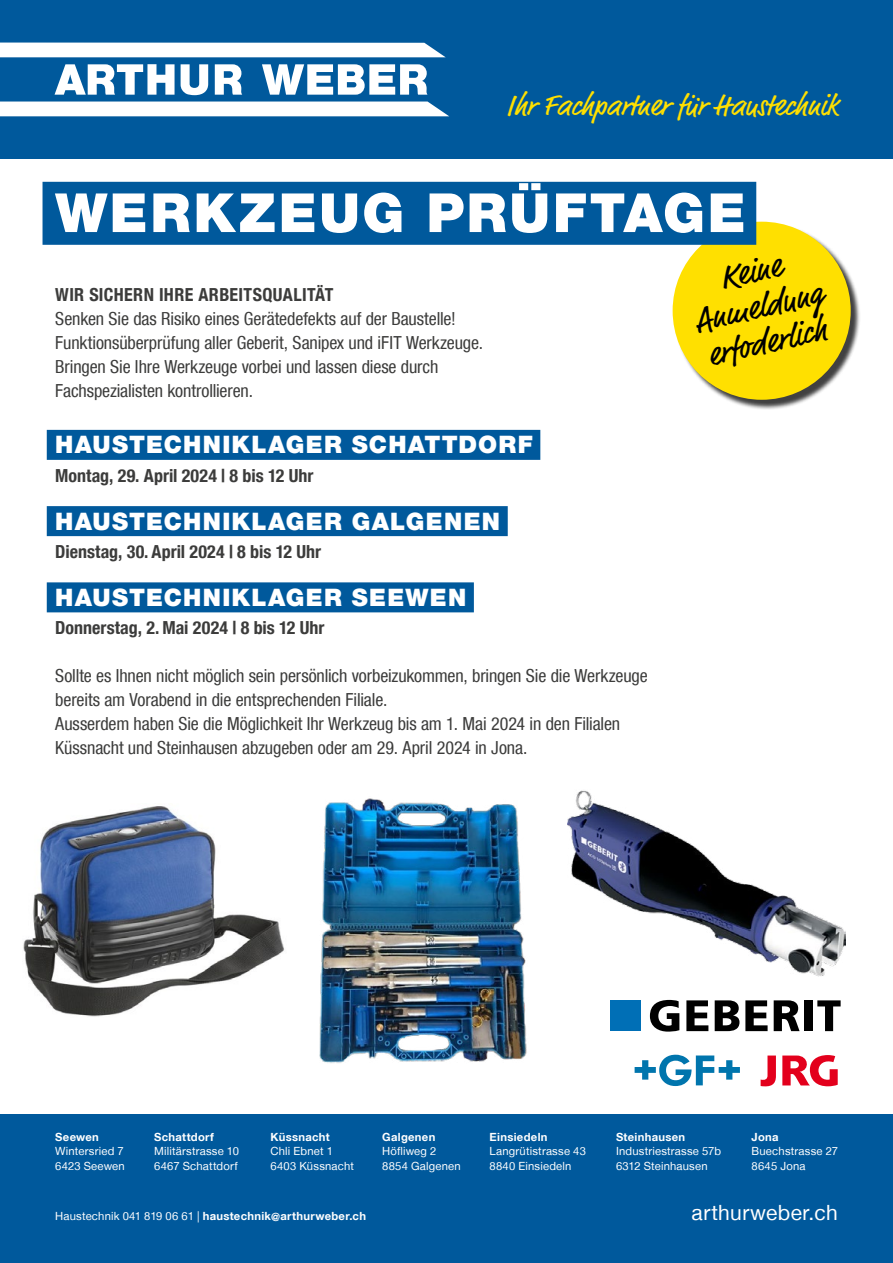
<style>
.page{position:relative;width:893px;height:1263px;background:#fff}
.page>*{position:absolute;margin:0;border:0;box-sizing:border-box;transform-origin:0 0}
.t1{font:900 54px "Helvetica Neue LT Com";letter-spacing:.05em;color:#fff}
.t2{font:33px/36px "Market";color:#000;text-align:center}
.t3{font:30px "Market";color:#ffe000}
.t4{font:900 24px "Helvetica Neue LT Com";letter-spacing:.05em;color:#fff}
.t5{font:21px "Helvetica Neue LT";letter-spacing:.02em;color:#fff}
.t6{font:condensed 18px/24px "Helvetica Neue LT Com";letter-spacing:-.01em;color:#3c3c3b}
.t7{font:700 condensed 18px "Helvetica Neue LT Com";letter-spacing:.005em;color:#3c3c3b}
.t8{font:11.25px/14.2px "Helvetica Neue LT";letter-spacing:.02em;color:#fff}
.t9{font:700 11.25px "Helvetica Neue LT";letter-spacing:.025em;color:#fff}
.s1{font-weight:400}
</style>
<div class="page">
<div style="left:675px;top:224px;width:186px;height:186px;background:#000;opacity:.75"></div>
<div style="left:673px;top:222px;width:178px;height:178px;background:#ffe000;border-radius:50%"></div>
<div style="left:43px;top:182px;width:713px;height:63px;background:#00599c"></div>
<div style="left:0;top:1114px;width:893px;height:149px;background:#00599c"></div>
<div style="left:0;top:0;width:893px;height:159px;background:#00599c"></div>
<div style="left:0;top:43px;width:445px;height:14px;background:#fff"></div>
<div style="left:0;top:102px;width:449px;height:14px;background:#fff"></div>
<svg style="left:181px;top:64px;width:27px;height:31px"></svg>
<svg style="left:215px;top:64px;width:27px;height:31px"></svg>
<svg style="left:55px;top:64px;width:120px;height:31px"></svg>
<svg style="left:262px;top:64px;width:166px;height:31px"></svg>
<img style="left:568px;top:790px;width:277px;height:187px">
<img style="left:23px;top:806px;width:262px;height:211px">
<img style="left:319px;top:798px;width:208px;height:265px">
<div style="left:47px;top:430px;width:493px;height:30px;background:#00599c"></div>
<div style="left:47px;top:506px;width:461px;height:30px;background:#00599c"></div>
<div style="left:47px;top:582px;width:427px;height:30px;background:#00599c"></div>
<svg style="left:650px;top:1000px;width:29px;height:31px"></svg>
<svg style="left:686px;top:1000px;width:22px;height:31px"></svg>
<svg style="left:715px;top:1000px;width:24px;height:31px"></svg>
<svg style="left:745px;top:1000px;width:23px;height:31px"></svg>
<svg style="left:774px;top:1000px;width:26px;height:31px"></svg>
<div style="left:805px;top:1000px;width:8px;height:31px;background:#000"></div>
<svg style="left:817px;top:1000px;width:24px;height:31px"></svg>
<div style="left:610px;top:1000px;width:31px;height:31px;background:#006fb6"></div>
<svg style="left:761px;top:1055px;width:15px;height:32px"></svg>
<svg style="left:782px;top:1055px;width:56px;height:31px"></svg>
<svg style="left:635px;top:1055px;width:105px;height:31px"></svg>
<h3 class="t3" style="left:506px;top:87px;width:333px">Ihr Fachpartner für Haustechnik</h3>
<h1 class="t1" style="left:55px;top:180px;width:692px">WERKZEUG PRÜFTAGE</h1>
<p class="t7" style="left:55px;top:284px;width:280px">WIR SICHERN IHRE ARBEITSQUALITÄT</p>
<p class="t6" style="left:55px;top:306px;width:429px">Senken Sie das Risiko eines Gerätedefekts auf der Baustelle!<br>Funktionsüberprüfung aller Geberit, Sanipex und iFIT Werkzeuge.<br>Bringen Sie Ihre Werkzeuge vorbei und lassen diese durch Fachspezialisten kontrollieren.</p>
<h3 class="t4" style="left:55px;top:430px;width:479px">HAUSTECHNIKLAGER SCHATTDORF</h3>
<p class="t7" style="left:55px;top:465px;width:260px">Montag, 29. April 2024 | 8 bis 12 Uhr</p>
<h3 class="t4" style="left:55px;top:507px;width:446px">HAUSTECHNIKLAGER GALGENEN</h3>
<p class="t7" style="left:55px;top:541px;width:267px">Dienstag, 30. April 2024 | 8 bis 12 Uhr</p>
<h3 class="t4" style="left:55px;top:583px;width:413px">HAUSTECHNIKLAGER SEEWEN</h3>
<p class="t7" style="left:55px;top:617px;width:271px">Donnerstag, 2. Mai 2024 | 8 bis 12 Uhr</p>
<p class="t6" style="left:55px;top:664px;width:594px">Sollte es Ihnen nicht möglich sein persönlich vorbeizukommen, bringen Sie die Werkzeuge bereits am Vorabend in die entsprechenden Filiale.<br>Ausserdem haben Sie die Möglichkeit Ihr Werkzeug bis am 1. Mai 2024 in den Filialen Küssnacht und Steinhausen abzugeben oder am 29. April 2024 in Jona.</p>
<h2 class="t2" style="left:684px;top:272px;width:132px;rotate:-13deg">Keine<br>Anmeldung erfoderlich</h2>
<p class="t9" style="left:55px;top:1130px;width:45px">Seewen</p>
<p class="t8" style="left:55px;top:1144px;width:71px">Wintersried 7<br>6423 Seewen</p>
<p class="t9" style="left:154px;top:1130px;width:61px">Schattdorf</p>
<p class="t8" style="left:154px;top:1144px;width:86px">Militärstrasse 10<br>6467 Schattdorf</p>
<p class="t9" style="left:271px;top:1130px;width:61px">Küssnacht</p>
<p class="t8" style="left:271px;top:1144px;width:85px">Chli Ebnet 1<br>6403 Küssnacht</p>
<p class="t9" style="left:382px;top:1130px;width:55px">Galgenen</p>
<p class="t8" style="left:382px;top:1144px;width:80px">Höfliweg 2<br>8854 Galgenen</p>
<p class="t9" style="left:490px;top:1130px;width:59px">Einsiedeln</p>
<p class="t8" style="left:490px;top:1144px;width:98px">Langrütistrasse 43<br>8840 Einsiedeln</p>
<p class="t9" style="left:616px;top:1130px;width:71px">Steinhausen</p>
<p class="t8" style="left:616px;top:1144px;width:107px">Industriestrasse 57b<br>6312 Steinhausen</p>
<p class="t9" style="left:752px;top:1130px;width:29px">Jona</p>
<p class="t8" style="left:752px;top:1144px;width:88px">Buechstrasse 27<br>8645 Jona</p>
<p class="t9" style="left:55px;top:1209px;width:312px"><span class="s1">Haustechnik 041 819 06 61 |</span> haustechnik@arthurweber.ch</p>
<p class="t5" style="left:692px;top:1200px;width:148px">arthurweber.ch</p>
</div>
